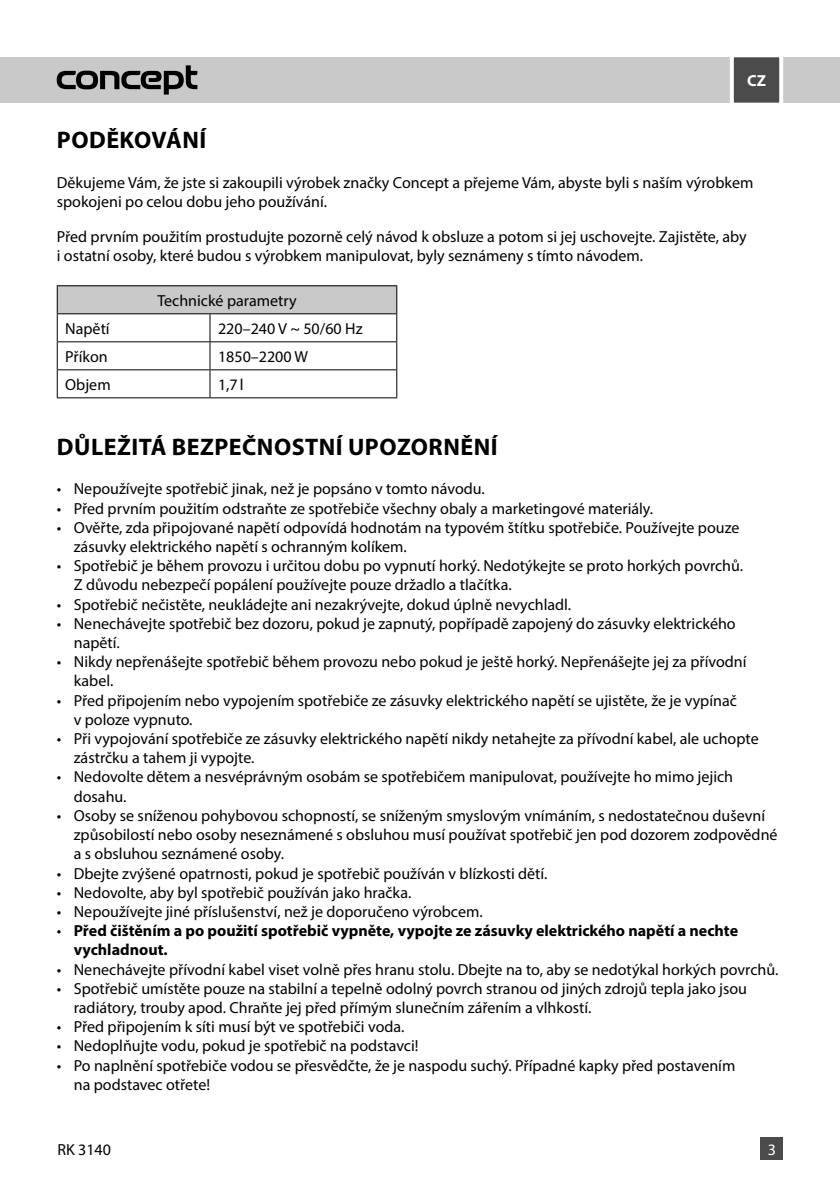
<style>
.page{position:relative;width:840px;height:1191px;background:#fff}
.page>*{position:absolute;margin:0;border:0;box-sizing:border-box;transform-origin:0 0}
.t1{font:700 24px "Myriad Pro";letter-spacing:.02em;color:#000}
.t2{font:16px/19.2px "Myriad Pro";color:#000}
.t3{font:700 16px/19.2px "Myriad Pro";color:#000}
.t4{font:700 16px "Myriad Pro";color:#fff}
.t5{font:16px "Myriad Pro";color:#fff}
.s1{font-weight:400}
</style>
<div class="page">
<div style="left:0;top:57px;width:839px;height:46px;background:#c9c9c9"></div>
<svg style="left:57px;top:65px;width:140px;height:30px"></svg>
<svg style="left:730px;top:57px;width:54px;height:46px;background:#686868"></svg>
<div style="left:760px;top:1137px;width:22px;height:23px;background:#4b4b4b"></div>
<hr style="left:57px;top:285px;width:153px;height:1px;background:#000">
<hr style="left:210px;top:285px;width:187px;height:1px;background:#000">
<svg style="left:57px;top:286px;width:340px;height:111px"></svg>
<hr style="left:57px;top:397px;width:153px;height:1px;background:#000">
<hr style="left:210px;top:397px;width:187px;height:1px;background:#000">
<p class="t4" style="left:746px;top:70px;width:20px">CZ</p>
<h1 class="t1" style="left:57px;top:125px;width:151px">PODĚKOVÁNÍ</h1>
<p class="t2" style="left:57px;top:172px;width:697px">Děkujeme Vám, že jste si zakoupili výrobek značky Concept a přejeme Vám, abyste byli s naším výrobkem spokojeni po celou dobu jeho používání.</p>
<p class="t2" style="left:57px;top:227px;width:691px">Před prvním použitím prostudujte pozorně celý návod k obsluze a potom si jej uschovejte. Zajistěte, aby i ostatní osoby, které budou s výrobkem manipulovat, byly seznámeny s tímto návodem.</p>
<p class="t2" style="left:157px;top:290px;width:141px">Technické parametry</p>
<p class="t2" style="left:65px;top:318px;width:46px">Napětí</p>
<p class="t2" style="left:218px;top:318px;width:146px">220–240 V ~ 50/60 Hz</p>
<p class="t2" style="left:65px;top:346px;width:44px">Příkon</p>
<p class="t2" style="left:218px;top:346px;width:92px">1850–2200 W</p>
<p class="t2" style="left:65px;top:374px;width:47px">Objem</p>
<p class="t2" style="left:218px;top:374px;width:27px">1,7l</p>
<h1 class="t1" style="left:57px;top:431px;width:442px">DŮLEŽITÁ BEZPEČNOSTNÍ UPOZORNĚNÍ</h1>
<p class="t2" style="left:57px;top:479px;width:429px">• Nepoužívejte spotřebič jinak, než je popsáno v tomto návodu.</p>
<p class="t2" style="left:57px;top:498px;width:597px">• Před prvním použitím odstraňte ze spotřebiče všechny obaly a marketingové materiály.</p>
<p class="t2" style="left:74px;top:517px;width:666px;text-indent:-17px">• Ověřte, zda připojované napětí odpovídá hodnotám na typovém štítku spotřebiče. Používejte pouze zásuvky elektrického napětí s ochranným kolíkem.</p>
<p class="t2" style="left:74px;top:556px;width:670px;text-indent:-17px">• Spotřebič je během provozu i určitou dobu po vypnutí horký. Nedotýkejte se proto horkých povrchů.<br>Z důvodu nebezpečí popálení používejte pouze držadlo a tlačítka.</p>
<p class="t2" style="left:57px;top:594px;width:515px">• Spotřebič nečistěte, neukládejte ani nezakrývejte, dokud úplně nevychladl.</p>
<p class="t2" style="left:74px;top:613px;width:663px;text-indent:-17px">• Nenechávejte spotřebič bez dozoru, pokud je zapnutý, popřípadě zapojený do zásuvky elektrického napětí.</p>
<p class="t2" style="left:74px;top:652px;width:674px;text-indent:-17px">• Nikdy nepřenášejte spotřebič během provozu nebo pokud je ještě horký. Nepřenášejte jej za přívodní kabel.</p>
<p class="t2" style="left:74px;top:690px;width:664px;text-indent:-17px">• Před připojením nebo vypojením spotřebiče ze zásuvky elektrického napětí se ujistěte, že je vypínač v poloze vypnuto.</p>
<p class="t2" style="left:74px;top:729px;width:686px;text-indent:-17px">• Při vypojování spotřebiče ze zásuvky elektrického napětí nikdy netahejte za přívodní kabel, ale uchopte zástrčku a tahem ji vypojte.</p>
<p class="t2" style="left:74px;top:767px;width:660px;text-indent:-17px">• Nedovolte dětem a nesvéprávným osobám se spotřebičem manipulovat, používejte ho mimo jejich dosahu.</p>
<p class="t2" style="left:74px;top:805px;width:705px;text-indent:-17px">• Osoby se sníženou pohybovou schopností, se sníženým smyslovým vnímáním, s nedostatečnou duševní způsobilostí nebo osoby neseznámené s obsluhou musí používat spotřebič jen pod dozorem zodpovědné a s obsluhou seznámené osoby.</p>
<p class="t2" style="left:57px;top:863px;width:492px">• Dbejte zvýšené opatrnosti, pokud je spotřebič používán v blízkosti dětí.</p>
<p class="t2" style="left:57px;top:882px;width:356px">• Nedovolte, aby byl spotřebič používán jako hračka.</p>
<p class="t2" style="left:57px;top:901px;width:427px">• Nepoužívejte jiné příslušenství, než je doporučeno výrobcem.</p>
<p class="t3" style="left:74px;top:920px;width:665px;text-indent:-17px"><span class="s1">•</span> Před čištěním a po použití spotřebič vypněte, vypojte ze zásuvky elektrického napětí a nechte vychladnout.</p>
<p class="t2" style="left:57px;top:959px;width:722px">• Nenechávejte přívodní kabel viset volně přes hranu stolu. Dbejte na to, aby se nedotýkal horkých povrchů.</p>
<p class="t2" style="left:74px;top:978px;width:674px;text-indent:-17px">• Spotřebič umístěte pouze na stabilní a tepelně odolný povrch stranou od jiných zdrojů tepla jako jsou radiátory, trouby apod. Chraňte jej před přímým slunečním zářením a vlhkostí.</p>
<p class="t2" style="left:57px;top:1017px;width:349px">• Před připojením k síti musí být ve spotřebiči voda.</p>
<p class="t2" style="left:57px;top:1036px;width:363px">• Nedoplňujte vodu, pokud je spotřebič na podstavci!</p>
<p class="t2" style="left:74px;top:1055px;width:662px;text-indent:-17px">• Po naplnění spotřebiče vodou se přesvědčte, že je naspodu suchý. Případné kapky před postavením na podstavec otřete!</p>
<p class="t2" style="left:57px;top:1139px;width:55px">RK 3140</p>
<p class="t5" style="left:767px;top:1139px;width:10px">3</p>
</div>
